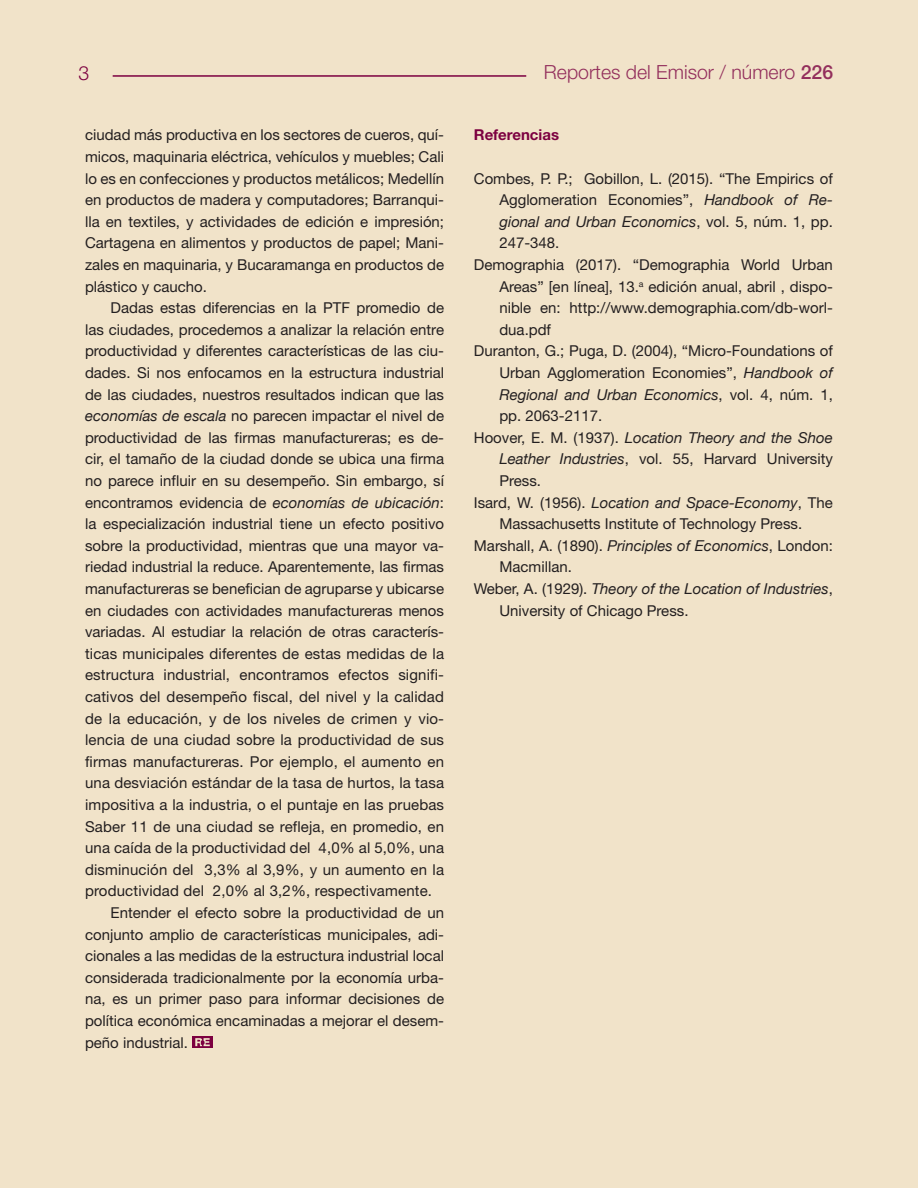
<style>
.page{position:relative;width:918px;height:1188px;background:#f1e3c9}
.page>*{position:absolute;margin:0;border:0;box-sizing:border-box;transform-origin:0 0}
.t1{font:300 19.5px "Helvetica Neue";color:#932f5c}
.t2{font:300 19.5px "Helvetica Neue";color:#7c0040}
.corrido1{font:15px/21.6px "Helvetica Neue";color:#231f20;text-align:justify}
.título_sección{font:700 15px "Helvetica Neue";color:#7c0040}
.s1{font-weight:500}
.s2{font-style:italic}
.s3{font-style:inherit}
</style>
<div class="page">
<hr style="left:113px;top:75px;width:413px;height:2px;background:#7c0040">
<svg style="left:192px;top:1037px;width:20px;height:11px"></svg>
<svg style="left:195px;top:1038px;width:15px;height:8px"></svg>
<h1 class="t2" style="left:78px;top:61px;width:12px">3</h1>
<h1 class="t1" style="left:544px;top:60px;width:291px">Reportes del Emisor / número <span class="s1">226</span></h1>
<p class="corrido1" style="left:85px;top:124px;width:361px">ciudad más productiva en los sectores de cueros, quí&shy;micos, maquinaria eléctrica, vehículos y muebles; Cali lo es en confecciones y productos metálicos; Medellín en productos de madera y computadores; Barranqui&shy;lla en textiles, y actividades de edición e impresión; Cartagena en alimentos y productos de papel; Mani&shy;zales en maquinaria, y Bucaramanga en productos de plástico y caucho.</p>
<p class="corrido1" style="left:85px;top:297px;width:361px;text-indent:26px">Dadas estas diferencias en la PTF promedio de las ciudades, procedemos a analizar la relación entre productividad y diferentes características de las ciu&shy;dades. Si nos enfocamos en la estructura industrial de las ciudades, nuestros resultados indican que las <span class="s2">economías de escala</span> no parecen impactar el nivel de productividad de las firmas manufactureras; es de&shy;cir, el tamaño de la ciudad donde se ubica una firma no parece influir en su desempeño. Sin embargo, sí encontramos evidencia de <span class="s2">economías de ubicación</span>: la especialización industrial tiene un efecto positivo sobre la productividad, mientras que una mayor va&shy;riedad industrial la reduce. Aparentemente, las firmas manufactureras se benefician de agruparse y ubicarse en ciudades con actividades manufactureras menos variadas. Al estudiar la relación de otras caracterís&shy;ticas municipales diferentes de estas medidas de la estructura industrial, encontramos efectos signifi&shy;cativos del desempeño fiscal, del nivel y la calidad de la educación, y de los niveles de crimen y vio&shy;lencia de una ciudad sobre la productividad de sus firmas manufactureras. Por ejemplo, el aumento en una desviación estándar de la tasa de hurtos, la tasa impositiva a la industria, o el puntaje en las pruebas Saber 11 de una ciudad se refleja, en promedio, en una caída de la productividad del 4,0% al 5,0%, una disminución del 3,3% al 3,9%, y un aumento en la productividad del 2,0% al 3,2%, respectivamente.</p>
<p class="corrido1" style="left:85px;top:902px;width:361px;text-indent:26px">Entender el efecto sobre la productividad de un conjunto amplio de características municipales, adi&shy;cionales a las medidas de la estructura industrial local considerada tradicionalmente por la economía urba&shy;na, es un primer paso para informar decisiones de política económica encaminadas a mejorar el desem&shy;peño industrial.</p>
<p class="título_sección" style="left:474px;top:126px;width:87px">Referencias</p>
<p class="corrido1" style="left:499px;top:167px;width:335px;text-indent:-26px">Combes, P. P.; Gobillon, L. (2015). “The Empirics of Agglomeration Economies”, <span class="s2">Handbook of Re&shy;gional and Urban Economics</span>, vol. 5, núm. 1, pp.<br>247-348.</p>
<p class="corrido1" style="left:499px;top:254px;width:335px;text-indent:-26px">Demographia (2017). “Demographia World Urban Areas” [en línea], 13.<sup>a</sup> edición anual, abril , dispo&shy;nible en: <span class="s3">http://www.demographia.com/db-worl&shy;dua.pdf</span></p>
<p class="corrido1" style="left:499px;top:340px;width:335px;text-indent:-26px">Duranton, G.; Puga, D. (2004), “Micro-Foundations of Urban Agglomeration Economies”, <span class="s2">Handbook of Regional and Urban Economics</span>, vol. 4, núm. 1, pp. 2063-2117.</p>
<p class="corrido1" style="left:499px;top:426px;width:335px;text-indent:-26px">Hoover, E. M. (1937). <span class="s2">Location Theory and the Shoe Leather Industries</span>, vol. 55, Harvard University Press.</p>
<p class="corrido1" style="left:474px;top:491px;width:361px;text-align:center">Isard, W. (1956). <span class="s2">Location and Space-Economy</span>, The<br>Massachusetts Institute of Technology Press.</p>
<p class="corrido1" style="left:499px;top:534px;width:335px;text-indent:-26px">Marshall, A. (1890). <span class="s2">Principles of Economics</span>, London:<br>Macmillan.</p>
<p class="corrido1" style="left:499px;top:578px;width:335px;text-indent:-26px">Weber, A. (1929). <span class="s2">Theory of the Location of Industries</span>,<br>University of Chicago Press.</p>
</div>
